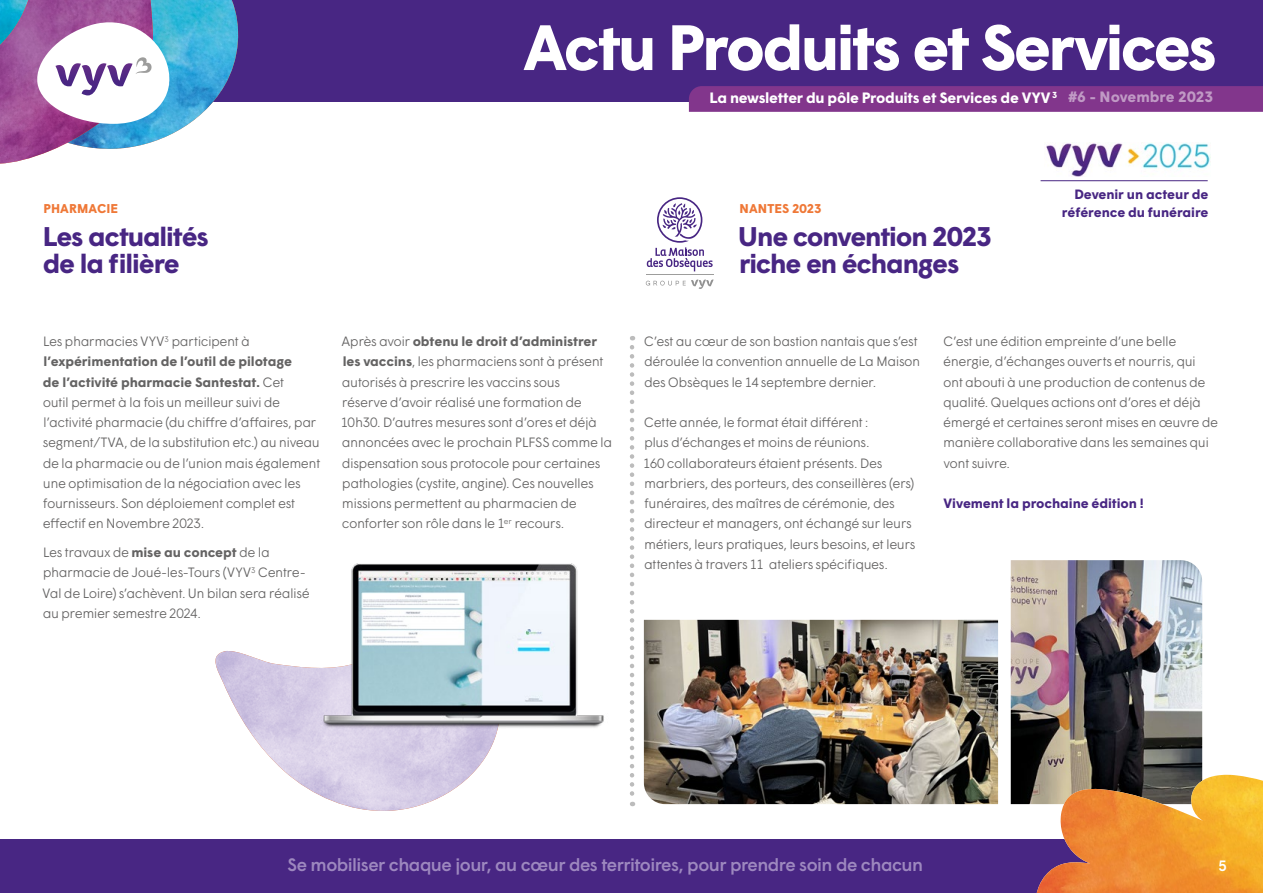
<style>
.page{position:relative;width:1263px;height:893px;background:#fff}
.page>*{position:absolute;margin:0;border:0;box-sizing:border-box;transform-origin:0 0}
.t1{font:700 27px/27px "Wigrum";letter-spacing:-.04em;color:#482683}
.t2{font:500 18px "Wigrum";letter-spacing:-.03em;color:#9d88bf}
.t3{font:700 15px "Wigrum";letter-spacing:-.02em;color:#fff}
.t4{font:500 15px "Wigrum";color:#fff}
.t5{font:300 13.5px/20.2px "Wigrum";letter-spacing:-.035em;color:#646363}
.t6{font:700 13.5px "Wigrum";letter-spacing:-.005em;color:#482683}
.t7{font:700 12.75px "Wigrum";letter-spacing:.01em;color:#ef7837}
.s1{font-weight:700}
</style>
<div class="page">
<img style="left:1011px;top:560px;width:191px;height:244px">
<div style="left:0;top:839px;width:1263px;height:54px;background:#482683"></div>
<div style="left:0;top:0;width:1263px;height:101px;background:#482683"></div>
<svg style="left:0;top:0;width:245px;height:164px"></svg>
<img style="left:1046px;top:142px;width:165px;height:34px">
<hr style="left:1040px;top:180px;width:168px;height:1px;background:#482683">
<svg style="left:646px;top:197px;width:68px;height:92px"></svg>
<svg style="left:524px;top:24px;width:691px;height:47px"></svg>
<div style="left:689px;top:86px;width:574px;height:26px;background:#82368c"></div>
<svg style="left:630px;top:347px;width:4px;height:459px"></svg>
<svg style="left:1035px;top:773px;width:197px;height:120px"></svg>
<img style="left:1037px;top:775px;width:226px;height:118px">
<img style="left:644px;top:620px;width:354px;height:184px">
<img style="left:215px;top:651px;width:276px;height:160px">
<img style="left:290px;top:559px;width:345px;height:189px">
<p class="t3" style="left:709px;top:86px;width:505px">La newsletter du pôle Produits et Services de VYV <sup>3</sup> #6 - Novembre 2023</p>
<p class="t6" style="left:1074px;top:184px;width:136px">Devenir un acteur de</p>
<p class="t7" style="left:43px;top:199px;width:76px">PHARMACIE</p>
<p class="t7" style="left:739px;top:199px;width:83px">NANTES 2023</p>
<p class="t6" style="left:1062px;top:202px;width:148px">référence du funéraire</p>
<h1 class="t1" style="left:43px;top:221px;width:168px">Les actualités de la filière</h1>
<p class="t5" style="left:43px;top:330px;width:279px">Les pharmacies VYV<sup>3</sup> participent à <span class="s1">l’expérimentation de l’outil de pilotage<br>de l’activité pharmacie Santestat.</span> Cet<br>outil permet à la fois un meilleur suivi de l’activité pharmacie (du chiffre d’affaires, par segment/TVA, de la substitution etc.) au niveau de la pharmacie ou de l’union mais également une optimisation de la négociation avec les fournisseurs. Son déploiement complet est effectif en Novembre 2023.</p>
<p class="t5" style="left:42px;top:541px;width:269px">Les travaux de <span class="s1">mise au concept</span> de la pharmacie de Joué-les-Tours (VYV<sup>3</sup> Centre-Val de Loire) s’achèvent. Un bilan sera réalisé au premier semestre 2024.</p>
<p class="t5" style="left:341px;top:330px;width:273px">Après avoir <span class="s1">obtenu le droit d’administrer les vaccins</span>, les pharmaciens sont à présent autorisés à prescrire les vaccins sous<br>réserve d’avoir réalisé une formation de 10h30. D’autres mesures sont d’ores et déjà annoncées avec le prochain PLFSS comme la dispensation sous protocole pour certaines pathologies (cystite, angine). Ces nouvelles missions permettent au pharmacien de conforter son rôle dans le 1<sup>er</sup> recours.</p>
<h1 class="t1" style="left:738px;top:221px;width:255px">Une convention 2023 riche en échanges</h1>
<p class="t5" style="left:644px;top:330px;width:278px">C’est au cœur de son bastion nantais que s’est déroulée la convention annuelle de La Maison des Obsèques le 14 septembre dernier.</p>
<p class="t5" style="left:643px;top:411px;width:274px">Cette année, le format était différent :<br>plus d’échanges et moins de réunions.<br>160 collaborateurs étaient présents. Des marbriers, des porteurs, des conseillères (ers) funéraires, des maîtres de cérémonie, des directeur et managers, ont échangé sur leurs métiers, leurs pratiques, leurs besoins, et leurs attentes à travers 11 ateliers spécifiques.</p>
<p class="t5" style="left:943px;top:330px;width:276px">C’est une édition empreinte d’une belle énergie, d’échanges ouverts et nourris, qui ont abouti à une production de contenus de qualité. Quelques actions ont d’ores et déjà émergé et certaines seront mises en œuvre de manière collaborative dans les semaines qui vont suivre.</p>
<p class="t6" style="left:943px;top:493px;width:202px">Vivement la prochaine édition !</p>
<h2 class="t2" style="left:287px;top:851px;width:637px">Se mobiliser chaque jour, au cœur des territoires, pour prendre soin de chacun</h2>
<p class="t4" style="left:1218px;top:855px;width:10px">5</p>
</div>
